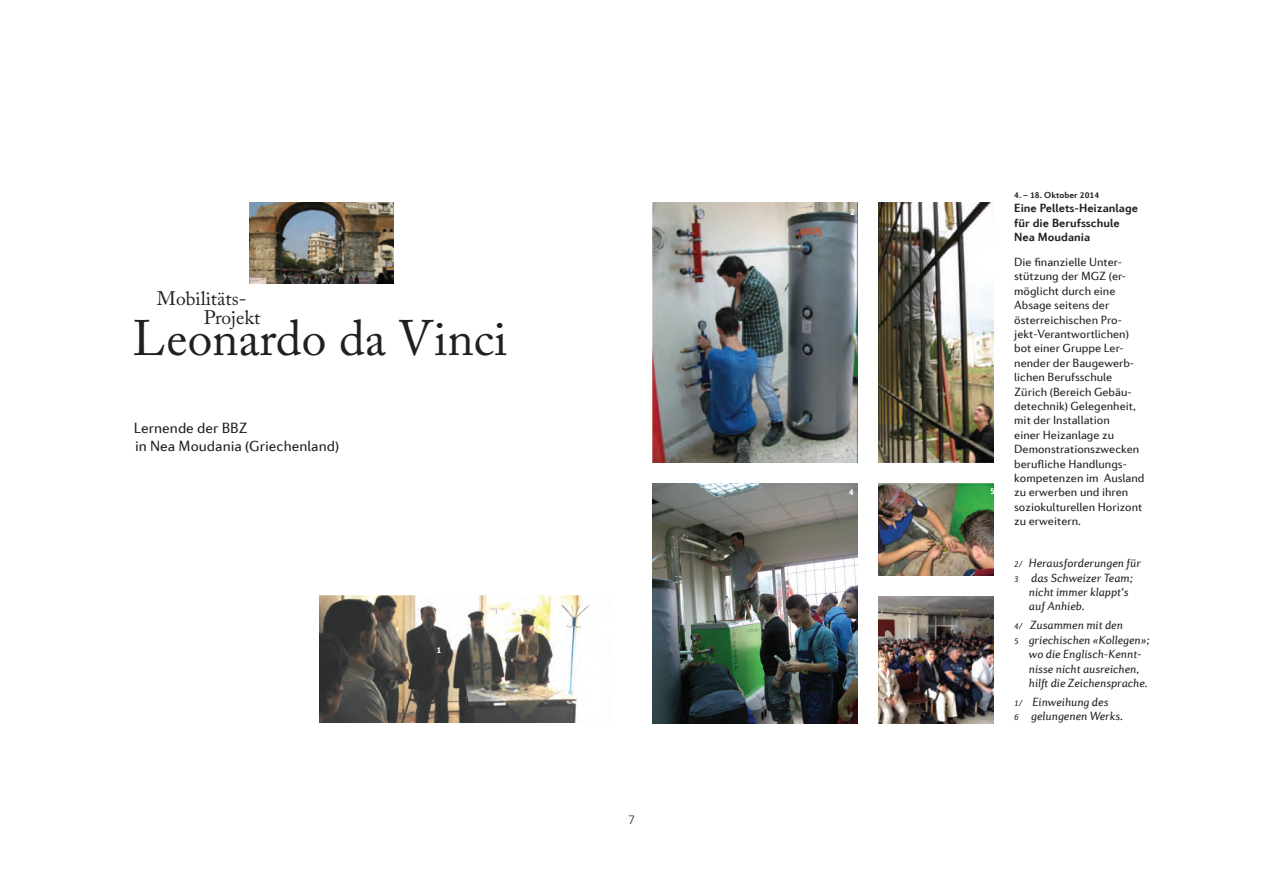
<style>
.page{position:relative;width:1263px;height:893px;background:#fff}
.page>*{position:absolute;margin:0;border:0;box-sizing:border-box;transform-origin:0 0}
.t1{font:49.5px "Adobe Caslon Pro";color:#231f20}
.t2{font:19.5px "Adobe Caslon Pro";color:#231f20}
.t3{font:15px/18px "Diverda Sans Com";color:#231f20}
.t4{font:300 13.5px "Calibri";color:#231f20}
.t5{font:12px/14.4px "Diverda Sans Com";color:#231f20}
.t6{font:italic 12px/14.4px "Diverda Sans Com";color:#231f20}
.t7{font:700 12px/14.4px "Diverda Sans Com";color:#231f20}
.t8{font:700 9px "Diverda Sans Com";color:#231f20}
.t9{font:900 9px "Diverda Sans Com";color:#fff}
.s1{font-size:9px}
</style>
<div class="page">
<img style="left:879px;top:203px;width:115px;height:259px">
<img style="left:320px;top:596px;width:269px;height:127px">
<img style="left:250px;top:202px;width:143px;height:82px">
<img style="left:653px;top:203px;width:204px;height:259px">
<img style="left:652px;top:483px;width:206px;height:240px">
<img style="left:879px;top:483px;width:115px;height:93px">
<img style="left:879px;top:596px;width:115px;height:127px">
<h2 class="t2" style="left:157px;top:287px;width:91px">Mobilitäts-</h2>
<h1 class="t1" style="left:133px;top:309px;width:376px">Leonardo da Vinci</h1>
<h2 class="t2" style="left:204px;top:305px;width:58px">Projekt</h2>
<p class="t3" style="left:134px;top:419px;width:207px">Lernende der BBZ<br>in Nea Moudania (Griechenland)</p>
<p class="t9" style="left:436px;top:645px;width:6px">1</p>
<p class="t4" style="left:628px;top:811px;width:8px">7</p>
<p class="t9" style="left:850px;top:207px;width:6px">2</p>
<p class="t9" style="left:849px;top:487px;width:6px">4</p>
<p class="t9" style="left:990px;top:485px;width:6px">5</p>
<p class="t8" style="left:1014px;top:190px;width:86px">4. – 18. Oktober 2014</p>
<p class="t7" style="left:1014px;top:201px;width:125px">Eine Pellets-Heizanlage für die Berufsschule<br>Nea Moudania</p>
<p class="t5" style="left:1014px;top:255px;width:132px">Die finanzielle Unter&shy;stützung der MGZ (er&shy;möglicht durch eine<br>Absage seitens der österreichischen Pro&shy;jekt-Verantwortlichen) bot einer Gruppe Ler&shy;nender der Baugewerb&shy;lichen Berufsschule<br>Zürich (Bereich Gebäu&shy;detechnik) Gelegenheit, mit der Installation<br>einer Heizanlage zu<br>Demonstrationszwecken berufliche Handlungs&shy;kompetenzen im Ausland zu erwerben und ihren soziokulturellen Horizont zu erweitern.</p>
<p class="t6" style="left:1014px;top:556px;width:128px"><span class="s1">2/</span> Herausforderungen für</p>
<p class="t6" style="left:1014px;top:570px;width:120px"><span class="s1">3</span> das Schweizer Team;</p>
<p class="t6" style="left:1029px;top:585px;width:101px">nicht immer klappt‘s</p>
<p class="t6" style="left:1029px;top:599px;width:57px">auf Anhieb.</p>
<p class="t6" style="left:1014px;top:618px;width:110px"><span class="s1">4/</span> Zusammen mit den</p>
<p class="t6" style="left:1014px;top:632px;width:137px"><span class="s1">5</span> griechischen «Kollegen»;</p>
<p class="t6" style="left:1029px;top:647px;width:114px">wo die Englisch-Kennt-</p>
<p class="t6" style="left:1029px;top:661px;width:112px">nisse nicht ausreichen,</p>
<p class="t6" style="left:1029px;top:676px;width:120px">hilft die Zeichensprache.</p>
<p class="t6" style="left:1014px;top:694px;width:110px"><span class="s1">1/</span> Einweihung des<br><span class="s1">6</span> gelungenen Werks.</p>
</div>
